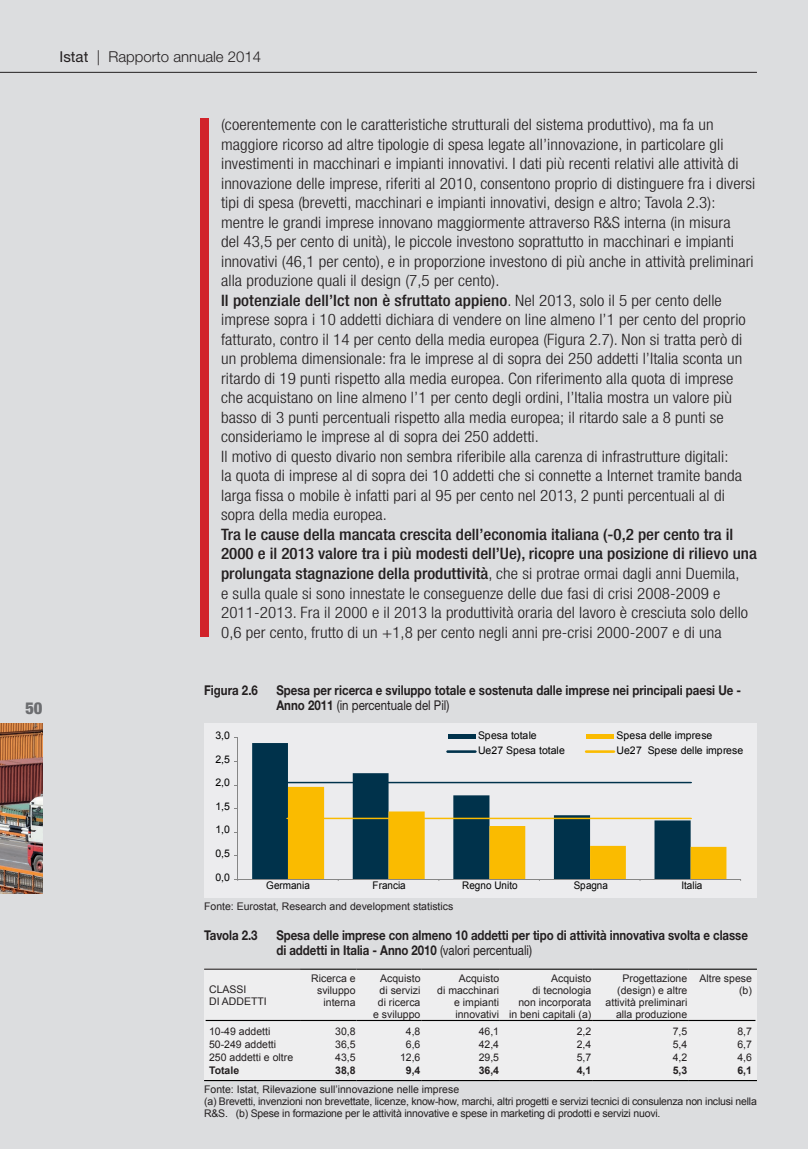
<style>
.page{position:relative;width:808px;height:1149px;background:#fff}
.page>*{position:absolute;margin:0;border:0;box-sizing:border-box;transform-origin:0 0}
.t1{font:900 condensed 16.5px "Helvetica Neue LT Std";color:#6c6d70}
.t2{font:300 condensed 15.75px/19.5px "Helvetica Neue LT Std";letter-spacing:.005em;color:#231f20;scale:1.08 1}
.t3{font:300 15px "Helvetica Neue LT Std";color:#231f20}
.t4{font:700 13.5px/15px "Helvetica Neue LT Std";letter-spacing:-.005em;color:#231f20;scale:.85 1}
.t5{font:10.5px/12px "Arial";color:#231f20;text-align:right}
.t6{font:10.5px/12px "Arial";letter-spacing:-.02em;color:#231f20}
.t7{font:10.5px "Arial";letter-spacing:-.005em;color:#000}
.t8{font:10.5px "Arial";letter-spacing:-.005em;color:#000;scale:.94 1}
.t9{font:700 10.5px "Arial";color:#231f20}
.s1{font-weight:400}
.s2{font-weight:500}
</style>
<div class="page">
<div style="left:0;top:0;width:808px;height:1148px;background:#dcdddf"></div>
<hr style="left:0;top:72px;width:757px;height:1px;background:#231f20">
<img style="left:0;top:723px;width:43px;height:170px">
<div style="left:200px;top:118px;width:8px;height:519px;background:#d1232a"></div>
<div style="left:204px;top:723px;width:553px;height:174px;background:#ececee"></div>
<svg style="left:252px;top:743px;width:439px;height:135px"></svg>
<svg style="left:288px;top:786px;width:438px;height:92px"></svg>
<hr style="left:237px;top:737px;width:1px;height:142px;background:#868686">
<hr style="left:237px;top:878px;width:504px;height:1px;background:#868686">
<svg style="left:286px;top:781px;width:406px;height:2px"></svg>
<svg style="left:286px;top:817px;width:406px;height:1px"></svg>
<hr style="left:448px;top:734px;width:27px;height:4px;background:#00324b">
<hr style="left:586px;top:734px;width:27px;height:4px;background:#fabb00">
<hr style="left:446px;top:750px;width:31px;height:2px;background:#00324b">
<hr style="left:585px;top:750px;width:30px;height:2px;background:#fabb00">
<div style="left:204px;top:968px;width:553px;height:112px;background:#eeeeef"></div>
<hr style="left:300px;top:968px;width:56px;height:1px;background:#000">
<hr style="left:356px;top:968px;width:65px;height:1px;background:#000">
<hr style="left:421px;top:968px;width:79px;height:1px;background:#000">
<hr style="left:500px;top:968px;width:92px;height:1px;background:#000">
<hr style="left:592px;top:968px;width:96px;height:1px;background:#000">
<hr style="left:688px;top:968px;width:69px;height:1px;background:#000">
<hr style="left:206px;top:1019px;width:94px;height:1px;background:#000">
<hr style="left:300px;top:1019px;width:56px;height:1px;background:#000">
<hr style="left:356px;top:1019px;width:65px;height:1px;background:#000">
<hr style="left:421px;top:1019px;width:79px;height:1px;background:#000">
<hr style="left:500px;top:1019px;width:92px;height:1px;background:#000">
<hr style="left:592px;top:1019px;width:96px;height:1px;background:#000">
<hr style="left:688px;top:1019px;width:67px;height:1px;background:#000">
<hr style="left:204px;top:1079px;width:96px;height:1px;background:#000">
<hr style="left:300px;top:1079px;width:56px;height:1px;background:#000">
<hr style="left:356px;top:1079px;width:65px;height:1px;background:#000">
<hr style="left:421px;top:1079px;width:79px;height:1px;background:#000">
<hr style="left:500px;top:1079px;width:92px;height:1px;background:#000">
<hr style="left:592px;top:1079px;width:96px;height:1px;background:#000">
<hr style="left:688px;top:1079px;width:69px;height:1px;background:#000">
<hr style="left:204px;top:968px;width:96px;height:1px;background:#231f20">
<p class="t3" style="left:60px;top:47px;width:203px"><span class="s1">Istat</span> | Rapporto annuale 2014</p>
<p class="t1" style="left:25px;top:697px;width:19px">50</p>
<p class="t2" style="left:221px;top:115px;width:496px">(coerentemente con le caratteristiche strutturali del sistema produttivo), ma fa un maggiore ricorso ad altre tipologie di spesa legate all’innovazione, in particolare gli investimenti in macchinari e impianti innovativi. I dati più recenti relativi alle attività di innovazione delle imprese, riferiti al 2010, consentono proprio di distinguere fra i diversi tipi di spesa (brevetti, macchinari e impianti innovativi, design e altro; Tavola 2.3): mentre le grandi imprese innovano maggiormente attraverso R&amp;S interna (in misura<br>del 43,5 per cento di unità), le piccole investono soprattutto in macchinari e impianti innovativi (46,1 per cento), e in proporzione investono di più anche in attività preliminari alla produzione quali il design (7,5 per cento).<br><span class="s2">Il potenziale dell’Ict non è sfruttato appieno</span>. Nel 2013, solo il 5 per cento delle imprese sopra i 10 addetti dichiara di vendere on line almeno l’1 per cento del proprio fatturato, contro il 14 per cento della media europea (Figura 2.7). Non si tratta però di un problema dimensionale: fra le imprese al di sopra dei 250 addetti l’Italia sconta un ritardo di 19 punti rispetto alla media europea. Con riferimento alla quota di imprese che acquistano on line almeno l’1 per cento degli ordini, l’Italia mostra un valore più basso di 3 punti percentuali rispetto alla media europea; il ritardo sale a 8 punti se consideriamo le imprese al di sopra dei 250 addetti.<br>Il motivo di questo divario non sembra riferibile alla carenza di infrastrutture digitali:<br>la quota di imprese al di sopra dei 10 addetti che si connette a Internet tramite banda larga fissa o mobile è infatti pari al 95 per cento nel 2013, 2 punti percentuali al di sopra della media europea.</p>
<p class="t2" style="left:221px;top:524px;width:498px"><span class="s2">Tra le cause della mancata crescita dell’economia italiana (-0,2 per cento tra il 2000 e il 2013 valore tra i più modesti dell’Ue), ricopre una posizione di rilievo una prolungata stagnazione della produttività</span>, che si protrae ormai dagli anni Duemila,<br>e sulla quale si sono innestate le conseguenze delle due fasi di crisi 2008-2009 e 2011-2013. Fra il 2000 e il 2013 la produttività oraria del lavoro è cresciuta solo dello 0,6 per cento, frutto di un +1,8 per cento negli anni pre-crisi 2000-2007 e di una</p>
<p class="t4" style="left:204px;top:682px;width:65px">Figura 2.6</p>
<p class="t4" style="left:276px;top:682px;width:548px">Spesa per ricerca e sviluppo totale e sostenuta dalle imprese nei principali paesi Ue -<br>Anno 2011 <span class="s1">(in percentuale del Pil)</span></p>
<p class="t7" style="left:215px;top:728px;width:16px">3,0</p>
<p class="t7" style="left:215px;top:752px;width:16px">2,5</p>
<p class="t7" style="left:215px;top:775px;width:16px">2,0</p>
<p class="t7" style="left:215px;top:799px;width:16px">1,5</p>
<p class="t7" style="left:215px;top:822px;width:16px">1,0</p>
<p class="t7" style="left:215px;top:846px;width:16px">0,5</p>
<p class="t7" style="left:215px;top:869px;width:16px">0,0</p>
<p class="t7" style="left:478px;top:728px;width:60px">Spesa totale</p>
<p class="t7" style="left:617px;top:728px;width:97px">Spesa delle imprese</p>
<p class="t7" style="left:478px;top:743px;width:88px">Ue27 Spesa totale</p>
<p class="t7" style="left:617px;top:743px;width:128px">Ue27 Spese delle imprese</p>
<p class="t8" style="left:266px;top:878px;width:48px">Germania</p>
<p class="t8" style="left:372px;top:878px;width:37px">Francia</p>
<p class="t8" style="left:462px;top:878px;width:60px">Regno Unito</p>
<p class="t8" style="left:574px;top:878px;width:38px">Spagna</p>
<p class="t8" style="left:681px;top:878px;width:24px">Italia</p>
<p class="t5" style="left:204px;top:900px;width:251px">Fonte: Eurostat, Research and development statistics</p>
<p class="t4" style="left:204px;top:927px;width:64px">Tavola 2.3</p>
<p class="t4" style="left:276px;top:927px;width:556px">Spesa delle imprese con almeno 10 addetti per tipo di attività innovativa svolta e classe di addetti in Italia - Anno 2010 <span class="s1">(valori percentuali)</span></p>
<p class="t5" style="left:209px;top:982px;width:59px;text-align:left">CLASSI<br>DI ADDETTI</p>
<p class="t5" style="left:311px;top:972px;width:46px">Ricerca e sviluppo interna</p>
<p class="t5" style="left:373px;top:972px;width:49px">Acquisto di servizi di ricerca e sviluppo</p>
<p class="t5" style="left:437px;top:972px;width:63px">Acquisto<br>di macchinari e impianti innovativi</p>
<p class="t5" style="left:509px;top:972px;width:84px">Acquisto<br>di tecnologia<br>non incorporata in beni capitali (a)</p>
<p class="t5" style="left:606px;top:972px;width:83px">Progettazione (design) e altre attività preliminari alla produzione</p>
<p class="t5" style="left:699px;top:972px;width:54px">Altre spese (b)</p>
<p class="t5" style="left:209px;top:1025px;width:63px">10-49 addetti</p>
<p class="t5" style="left:335px;top:1025px;width:22px">30,8</p>
<p class="t5" style="left:406px;top:1025px;width:16px">4,8</p>
<p class="t5" style="left:479px;top:1025px;width:22px">46,1</p>
<p class="t5" style="left:577px;top:1025px;width:16px">2,2</p>
<p class="t5" style="left:673px;top:1025px;width:16px">7,5</p>
<p class="t5" style="left:737px;top:1025px;width:16px">8,7</p>
<p class="t5" style="left:209px;top:1038px;width:69px">50-249 addetti</p>
<p class="t5" style="left:335px;top:1038px;width:22px">36,5</p>
<p class="t5" style="left:406px;top:1038px;width:16px">6,6</p>
<p class="t5" style="left:479px;top:1038px;width:22px">42,4</p>
<p class="t5" style="left:577px;top:1038px;width:16px">2,4</p>
<p class="t5" style="left:673px;top:1038px;width:16px">5,4</p>
<p class="t5" style="left:737px;top:1038px;width:16px">6,7</p>
<p class="t5" style="left:209px;top:1050px;width:86px">250 addetti e oltre</p>
<p class="t5" style="left:335px;top:1050px;width:22px">43,5</p>
<p class="t5" style="left:400px;top:1050px;width:22px">12,6</p>
<p class="t5" style="left:479px;top:1050px;width:22px">29,5</p>
<p class="t5" style="left:577px;top:1050px;width:16px">5,7</p>
<p class="t5" style="left:673px;top:1050px;width:16px">4,2</p>
<p class="t5" style="left:737px;top:1050px;width:16px">4,6</p>
<p class="t9" style="left:209px;top:1062px;width:32px">Totale</p>
<p class="t9" style="left:335px;top:1062px;width:22px">38,8</p>
<p class="t9" style="left:406px;top:1062px;width:16px">9,4</p>
<p class="t9" style="left:479px;top:1062px;width:22px">36,4</p>
<p class="t9" style="left:577px;top:1062px;width:16px">4,1</p>
<p class="t9" style="left:673px;top:1062px;width:16px">5,3</p>
<p class="t9" style="left:737px;top:1062px;width:16px">6,1</p>
<p class="t6" style="left:204px;top:1083px;width:554px">Fonte: Istat, Rilevazione sull’innovazione nelle imprese<br>(a) Brevetti, invenzioni non brevettate, licenze, know-how, marchi, altri progetti e servizi tecnici di consulenza non inclusi nella<br>R&amp;S. (b) Spese in formazione per le attività innovative e spese in marketing di prodotti e servizi nuovi.</p>
</div>
